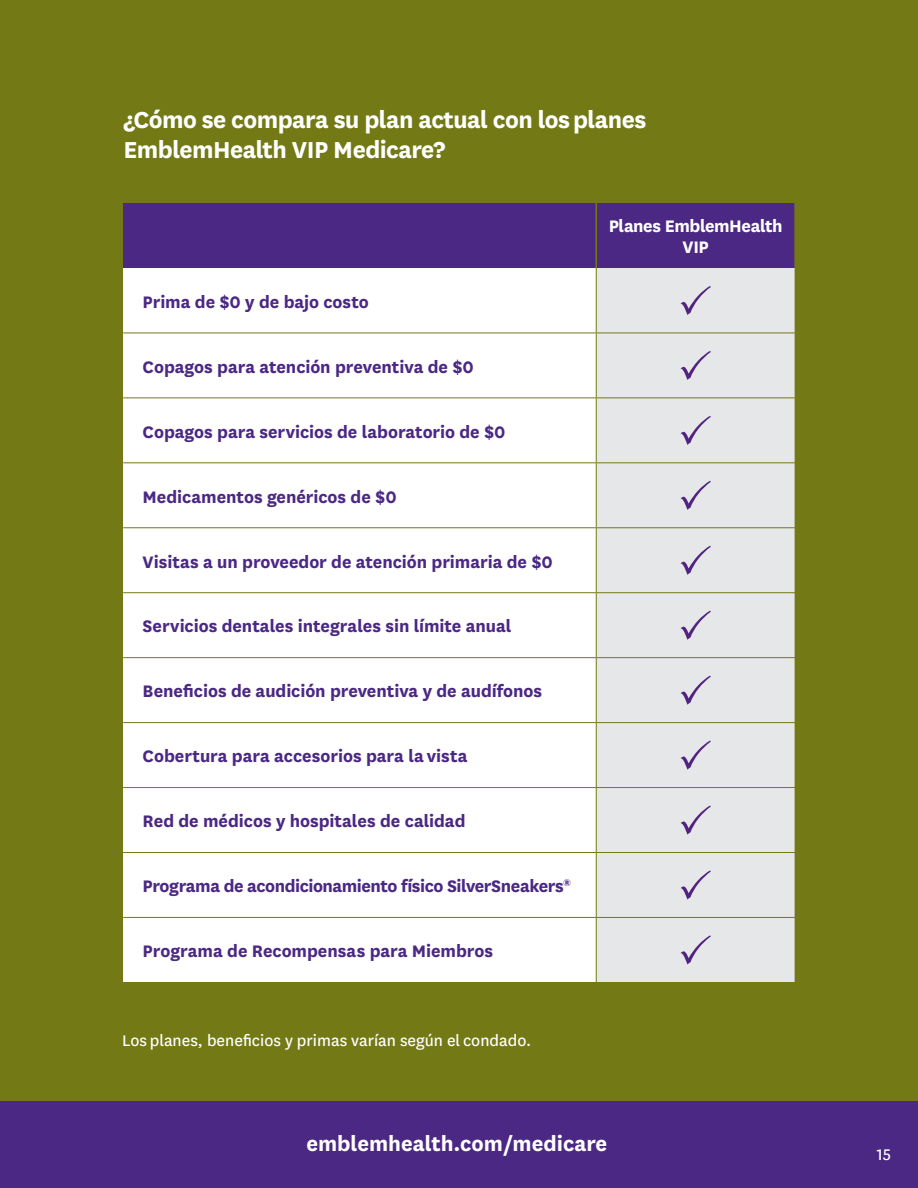
<style>
.page{position:relative;width:918px;height:1188px;background:#fff}
.page>*{position:absolute;margin:0;border:0;box-sizing:border-box;transform-origin:0 0}
.t1{font:700 27px/30px "National";letter-spacing:-.02em;color:#fff}
.t2{font:700 24px "National";color:#fff}
.t3{font:700 19.5px "National";letter-spacing:-.005em;color:#4b2884}
.t4{font:700 19.5px "National";letter-spacing:-.025em;color:#4b2884}
.t5{font:700 19.5px/21px "National";letter-spacing:-.025em;color:#fff;text-align:center}
.t6{font:18px "National";color:#fff}
</style>
<div class="page">
<div style="left:0;top:0;width:918px;height:1107px;background:#737915"></div>
<div style="left:123px;top:203px;width:473px;height:65px;background:#4b2884"></div>
<div style="left:596px;top:203px;width:199px;height:65px;background:#4b2884"></div>
<div style="left:123px;top:268px;width:473px;height:65px;background:#fff"></div>
<div style="left:123px;top:333px;width:473px;height:65px;background:#fff"></div>
<div style="left:123px;top:398px;width:473px;height:65px;background:#fff"></div>
<div style="left:123px;top:463px;width:473px;height:65px;background:#fff"></div>
<div style="left:123px;top:528px;width:473px;height:65px;background:#fff"></div>
<div style="left:123px;top:593px;width:473px;height:65px;background:#fff"></div>
<div style="left:123px;top:658px;width:473px;height:65px;background:#fff"></div>
<div style="left:123px;top:723px;width:473px;height:65px;background:#fff"></div>
<div style="left:123px;top:788px;width:473px;height:64px;background:#fff"></div>
<div style="left:123px;top:852px;width:473px;height:65px;background:#fff"></div>
<div style="left:123px;top:917px;width:473px;height:65px;background:#fff"></div>
<div style="left:596px;top:268px;width:199px;height:65px;background:#e6e7e8"></div>
<div style="left:596px;top:333px;width:199px;height:65px;background:#e6e7e8"></div>
<div style="left:596px;top:398px;width:199px;height:65px;background:#e6e7e8"></div>
<div style="left:596px;top:463px;width:199px;height:65px;background:#e6e7e8"></div>
<div style="left:596px;top:528px;width:199px;height:65px;background:#e6e7e8"></div>
<div style="left:596px;top:593px;width:199px;height:65px;background:#e6e7e8"></div>
<div style="left:596px;top:658px;width:199px;height:65px;background:#e6e7e8"></div>
<div style="left:596px;top:723px;width:199px;height:65px;background:#e6e7e8"></div>
<div style="left:596px;top:788px;width:199px;height:64px;background:#e6e7e8"></div>
<div style="left:596px;top:852px;width:199px;height:65px;background:#e6e7e8"></div>
<div style="left:596px;top:917px;width:199px;height:65px;background:#e6e7e8"></div>
<hr style="left:596px;top:203px;width:1px;height:65px;background:#737915">
<hr style="left:794px;top:203px;width:2px;height:65px;background:#737915">
<hr style="left:596px;top:268px;width:1px;height:65px;background:#737915">
<hr style="left:123px;top:333px;width:473px;height:1px;background:#737915">
<hr style="left:596px;top:333px;width:199px;height:1px;background:#737915">
<hr style="left:596px;top:333px;width:1px;height:65px;background:#737915">
<hr style="left:123px;top:398px;width:473px;height:1px;background:#737915">
<hr style="left:596px;top:398px;width:199px;height:1px;background:#737915">
<hr style="left:596px;top:398px;width:1px;height:64px;background:#737915">
<hr style="left:123px;top:462px;width:473px;height:1px;background:#737915">
<hr style="left:596px;top:462px;width:199px;height:1px;background:#737915">
<hr style="left:596px;top:463px;width:1px;height:64px;background:#737915">
<hr style="left:123px;top:527px;width:473px;height:1px;background:#737915">
<hr style="left:596px;top:527px;width:199px;height:1px;background:#737915">
<hr style="left:596px;top:528px;width:1px;height:64px;background:#737915">
<hr style="left:123px;top:592px;width:473px;height:1px;background:#737915">
<hr style="left:596px;top:592px;width:199px;height:1px;background:#737915">
<hr style="left:596px;top:593px;width:1px;height:64px;background:#737915">
<hr style="left:123px;top:657px;width:473px;height:1px;background:#737915">
<hr style="left:596px;top:657px;width:199px;height:1px;background:#737915">
<hr style="left:596px;top:658px;width:1px;height:64px;background:#737915">
<hr style="left:123px;top:722px;width:473px;height:1px;background:#737915">
<hr style="left:596px;top:722px;width:199px;height:1px;background:#737915">
<hr style="left:596px;top:723px;width:1px;height:64px;background:#737915">
<hr style="left:123px;top:787px;width:473px;height:1px;background:#737915">
<hr style="left:596px;top:787px;width:199px;height:1px;background:#737915">
<hr style="left:596px;top:788px;width:1px;height:64px;background:#737915">
<hr style="left:123px;top:852px;width:473px;height:1px;background:#737915">
<hr style="left:596px;top:852px;width:199px;height:1px;background:#737915">
<hr style="left:596px;top:853px;width:1px;height:64px;background:#737915">
<hr style="left:123px;top:917px;width:473px;height:1px;background:#737915">
<hr style="left:596px;top:917px;width:199px;height:1px;background:#737915">
<hr style="left:596px;top:918px;width:1px;height:64px;background:#737915">
<svg style="left:681px;top:286px;width:30px;height:29px"></svg>
<svg style="left:681px;top:351px;width:30px;height:29px"></svg>
<svg style="left:681px;top:416px;width:30px;height:29px"></svg>
<svg style="left:681px;top:481px;width:30px;height:29px"></svg>
<svg style="left:681px;top:546px;width:30px;height:29px"></svg>
<svg style="left:681px;top:611px;width:30px;height:29px"></svg>
<svg style="left:681px;top:676px;width:30px;height:29px"></svg>
<svg style="left:681px;top:740px;width:30px;height:30px"></svg>
<svg style="left:681px;top:805px;width:30px;height:30px"></svg>
<svg style="left:681px;top:870px;width:30px;height:30px"></svg>
<svg style="left:681px;top:935px;width:30px;height:30px"></svg>
<div style="left:0;top:1101px;width:918px;height:87px;background:#4b2884"></div>
<h3 class="t1" style="left:123px;top:103px;width:525px">¿Cómo se compara su plan actual con los planes<br>EmblemHealth VIP Medicare?</h3>
<p class="t3" style="left:143px;top:288px;width:228px">Prima de $0 y de bajo costo</p>
<p class="t3" style="left:143px;top:353px;width:333px">Copagos para atención preventiva de $0</p>
<p class="t3" style="left:143px;top:418px;width:364px">Copagos para servicios de laboratorio de $0</p>
<p class="t3" style="left:143px;top:483px;width:256px">Medicamentos genéricos de $0</p>
<p class="t3" style="left:143px;top:548px;width:412px">Visitas a un proveedor de atención primaria de $0</p>
<p class="t3" style="left:143px;top:613px;width:370px">Servicios dentales integrales sin límite anual</p>
<p class="t3" style="left:143px;top:678px;width:401px">Beneficios de audición preventiva y de audífonos</p>
<p class="t3" style="left:143px;top:743px;width:326px">Cobertura para accesorios para la vista</p>
<p class="t3" style="left:143px;top:808px;width:324px">Red de médicos y hospitales de calidad</p>
<p class="t4" style="left:143px;top:872px;width:430px">Programa de acondicionamiento físico SilverSneakers<sup>®</sup></p>
<p class="t3" style="left:143px;top:937px;width:352px">Programa de Recompensas para Miembros</p>
<p class="t6" style="left:122px;top:1028px;width:411px">Los planes, beneficios y primas varían según el condado.</p>
<p class="t5" style="left:609px;top:214px;width:175px">Planes EmblemHealth<br>VIP</p>
<p class="t2" style="left:306px;top:1127px;width:302px">emblemhealth.com/medicare</p>
<p class="t6" style="left:877px;top:1142px;width:16px">15</p>
</div>
